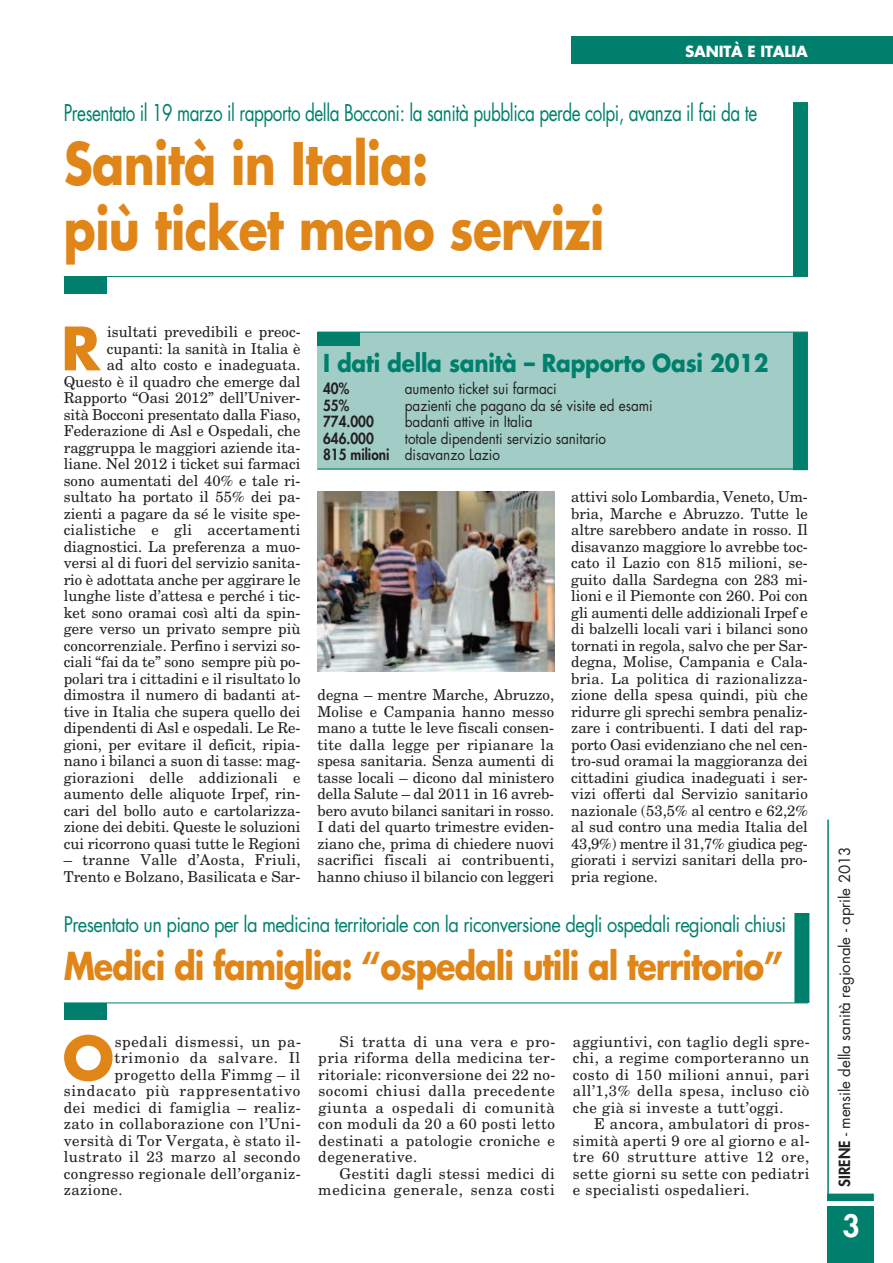
<style>
.page{position:relative;width:893px;height:1263px;background:#fff}
.page>*{position:absolute;margin:0;border:0;box-sizing:border-box;transform-origin:0 0}
.t1{font:700 58.2px "Futura";color:#e08619}
.t2{font:700 57px/64.5px "Futura";letter-spacing:-.015em;color:#e08619;scale:.83 1}
.t3{font:700 37.5px "Futura";letter-spacing:-.035em;color:#e08619;scale:.85 1}
.t4{font:800 30px "Futura";color:#fff}
.t5{font:700 24px "Futura";letter-spacing:-.01em;color:#00806c;scale:.9 1}
.t6{font:22.5px "Futura";letter-spacing:-.025em;color:#00806c;scale:.76 1}
.t7{font:21px "Futura";letter-spacing:-.035em;color:#00806c;scale:.87 1}
.t8{font:15px/16.5px "New Century Schlbk";color:#231f20;text-align:justify}
.t9{font:15px "New Century Schlbk";letter-spacing:.03em;color:#231f20}
.t10{font:15px/16.5px "Futura";color:#231f20;scale:.9 1}
.t11{font:15px/16.5px "New Century Schlbk";letter-spacing:.045em;color:#231f20;text-align:right}
.t12{font:15px "New Century Schlbk";letter-spacing:.05em;color:#231f20}
.t13{font:15px "Futura";color:#231f20}
.t14{font:15px "New Century Schlbk";letter-spacing:.025em;color:#231f20}
.t15{font:15px "New Century Schlbk";letter-spacing:.035em;color:#231f20}
.t16{font:800 15px "Futura";color:#231f20;scale:.9 1}
.t17{font:700 15px "Futura";letter-spacing:-.015em;color:#fff}
.s1{font-weight:800}
</style>
<div class="page">
<div style="left:827px;top:1193px;width:47px;height:8px;background:#00806c"></div>
<hr style="left:827px;top:820px;width:2px;height:381px;background:#00806c">
<div style="left:827px;top:1207px;width:47px;height:56px;background:#00806c"></div>
<div style="left:571px;top:37px;width:322px;height:27px;background:#00806c"></div>
<div style="left:64px;top:276px;width:42px;height:17px;background:#00806c"></div>
<hr style="left:64px;top:276px;width:744px;height:1px;background:#00806c">
<div style="left:793px;top:102px;width:15px;height:175px;background:#00806c"></div>
<div style="left:317px;top:333px;width:491px;height:137px;background:#a2cdc7"></div>
<div style="left:317px;top:332px;width:43px;height:14px;background:#00806c"></div>
<div style="left:793px;top:332px;width:15px;height:138px;background:#00806c"></div>
<hr style="left:317px;top:469px;width:491px;height:1px;background:#00806c">
<hr style="left:317px;top:332px;width:491px;height:1px;background:#00806c">
<div style="left:64px;top:1003px;width:42px;height:16px;background:#00806c"></div>
<hr style="left:64px;top:1002px;width:744px;height:1px;background:#00806c">
<div style="left:794px;top:913px;width:15px;height:90px;background:#00806c"></div>
<img style="left:317px;top:492px;width:237px;height:180px">
<p class="t17" style="left:685px;top:44px;width:124px">SANITÀ E ITALIA</p>
<h3 class="t6" style="left:64px;top:102px;width:914px">Presentato il 19 marzo il rapporto della Bocconi: la sanità pubblica perde colpi, avanza il fai da te</h3>
<h2 class="t2" style="left:64px;top:137px;width:653px">Sanità in Italia:<br>più ticket meno servizi</h2>
<p class="t8" style="left:64px;top:324px;width:238px;text-align:right">isultati prevedibili e preoc&shy;cupanti: la sanità in Italia è<br>ad alto costo e inadeguata.<br>Questo è il quadro che emerge dal Rapporto “Oasi 2012” dell’Univer&shy;sità Bocconi presentato dalla Fiaso, Federazione di Asl e Ospedali, che raggruppa le maggiori aziende ita&shy;liane. Nel 2012 i ticket sui farmaci sono aumentati del 40% e tale ri&shy;sultato ha portato il 55% dei pa&shy;zienti a pagare da sé le visite spe&shy;cialistiche e gli accertamenti diagnostici. La preferenza a muo&shy;versi al di fuori del servizio sanita&shy;rio è adottata anche per aggirare le lunghe liste d’attesa e perché i tic&shy;ket sono oramai così alti da spin&shy;gere verso un privato sempre più concorrenziale. Perfino i servizi so&shy;ciali “fai da te” sono sempre più po&shy;polari tra i cittadini e il risultato lo dimostra il numero di badanti at&shy;tive in Italia che supera quello dei dipendenti di Asl e ospedali. Le Re&shy;gioni, per evitare il deficit, ripia&shy;nano i bilanci a suon di tasse: mag&shy;giorazioni delle addizionali e aumento delle aliquote Irpef, rin&shy;cari del bollo auto e cartolarizza&shy;zione dei debiti. Queste le soluzioni cui ricorrono quasi tutte le Regioni</p>
<p class="t8" style="left:64px;top:852px;width:238px">– tranne Valle d’Aosta, Friuli,<br>Trento e Bolzano, Basilicata e Sar-</p>
<h1 class="t1" style="left:61px;top:322px;width:41px">R</h1>
<h3 class="t5" style="left:323px;top:352px;width:497px">I dati della sanità – Rapporto Oasi 2012</h3>
<p class="t16" style="left:323px;top:382px;width:30px">40%</p>
<p class="t10" style="left:405px;top:382px;width:170px">aumento ticket sui farmaci</p>
<p class="t16" style="left:323px;top:398px;width:30px">55%</p>
<p class="t10" style="left:405px;top:398px;width:277px">pazienti che pagano da sé visite ed esami</p>
<p class="t16" style="left:323px;top:415px;width:58px">774.000</p>
<p class="t10" style="left:405px;top:415px;width:143px">badanti attive in Italia</p>
<p class="t16" style="left:323px;top:431px;width:58px">646.000</p>
<p class="t10" style="left:323px;top:431px;width:316px;text-indent:82px">totale dipendenti servizio sanitario<br><span class="s1">815 milioni</span> disavanzo Lazio</p>
<p class="t8" style="left:317px;top:687px;width:238px">degna – mentre Marche, Abruzzo, Molise e Campania hanno messo mano a tutte le leve fiscali consen&shy;tite dalla legge per ripianare la spesa sanitaria. Senza aumenti di tasse locali – dicono dal ministero della Salute – dal 2011 in 16 avreb&shy;bero avuto bilanci sanitari in rosso.<br>I dati del quarto trimestre eviden&shy;ziano che, prima di chiedere nuovi sacrifici fiscali ai contribuenti, hanno chiuso il bilancio con leggeri</p>
<p class="t8" style="left:571px;top:489px;width:238px">attivi solo Lombardia, Veneto, Um&shy;bria, Marche e Abruzzo. Tutte le altre sarebbero andate in rosso. Il disavanzo maggiore lo avrebbe toc&shy;cato il Lazio con 815 milioni, se&shy;guito dalla Sardegna con 283 mi&shy;lioni e il Piemonte con 260. Poi con gli aumenti delle addizionali Irpef e di balzelli locali vari i bilanci sono tornati in regola, salvo che per Sar&shy;degna, Molise, Campania e Cala&shy;bria. La politica di razionalizza&shy;zione della spesa quindi, più che ridurre gli sprechi sembra penaliz&shy;zare i contribuenti. I dati del rap&shy;porto Oasi evidenziano che nel cen&shy;tro-sud oramai la maggioranza dei cittadini giudica inadeguati i ser&shy;vizi offerti dal Servizio sanitario nazionale (53,5% al centro e 62,2% al sud contro una media Italia del 43,9%) mentre il 31,7% giudica peg&shy;giorati i servizi sanitari della pro&shy;pria regione.</p>
<h3 class="t7" style="left:64px;top:915px;width:832px">Presentato un piano per la medicina territoriale con la riconversione degli ospedali regionali chiusi</h3>
<h3 class="t3" style="left:64px;top:949px;width:848px">Medici di famiglia: “ospedali utili al territorio”</h3>
<h1 class="t1" style="left:63px;top:1031px;width:53px">O</h1>
<p class="t15" style="left:115px;top:1033px;width:188px">spedali dismessi, un pa-</p>
<p class="t12" style="left:115px;top:1049px;width:187px">trimonio da salvare. Il</p>
<p class="t9" style="left:115px;top:1066px;width:187px">progetto della Fimmg – il</p>
<p class="t12" style="left:64px;top:1082px;width:238px">sindacato più rappresentativo</p>
<p class="t9" style="left:64px;top:1099px;width:238px">dei medici di famiglia – realiz-</p>
<p class="t9" style="left:64px;top:1115px;width:238px">zato in collaborazione con l’Uni-</p>
<p class="t14" style="left:64px;top:1132px;width:238px">versità di Tor Vergata, è stato il-</p>
<p class="t9" style="left:64px;top:1148px;width:238px">lustrato il 23 marzo al secondo</p>
<p class="t9" style="left:64px;top:1165px;width:238px">congresso regionale dell’organiz-</p>
<p class="t9" style="left:64px;top:1181px;width:60px">zazione.</p>
<p class="t8" style="left:318px;top:1033px;width:238px;text-indent:21px">Si tratta di una vera e pro&shy;pria riforma della medicina ter&shy;ritoriale: riconversione dei 22 no&shy;socomi chiusi dalla precedente giunta a ospedali di comunità con moduli da 20 a 60 posti letto destinati a patologie croniche e degenerative.</p>
<p class="t11" style="left:318px;top:1165px;width:238px">Gestiti dagli stessi medici di medicina generale, senza costi</p>
<p class="t8" style="left:573px;top:1033px;width:238px">aggiuntivi, con taglio degli spre&shy;chi, a regime comporteranno un costo di 150 milioni annui, pari all’1,3% della spesa, incluso ciò che già si investe a tutt’oggi.</p>
<p class="t8" style="left:573px;top:1116px;width:238px;text-indent:21px">E ancora, ambulatori di pros&shy;simità aperti 9 ore al giorno e al&shy;tre 60 strutture attive 12 ore, sette giorni su sette con pediatri e specialisti ospedalieri.</p>
<p class="t13" style="left:838px;top:1186px;width:341px;rotate:-90deg"><span class="s1">SIRENE</span> - mensile della sanità regionale - aprile 2013</p>
<h3 class="t4" style="left:842px;top:1211px;width:19px">3</h3>
</div>
